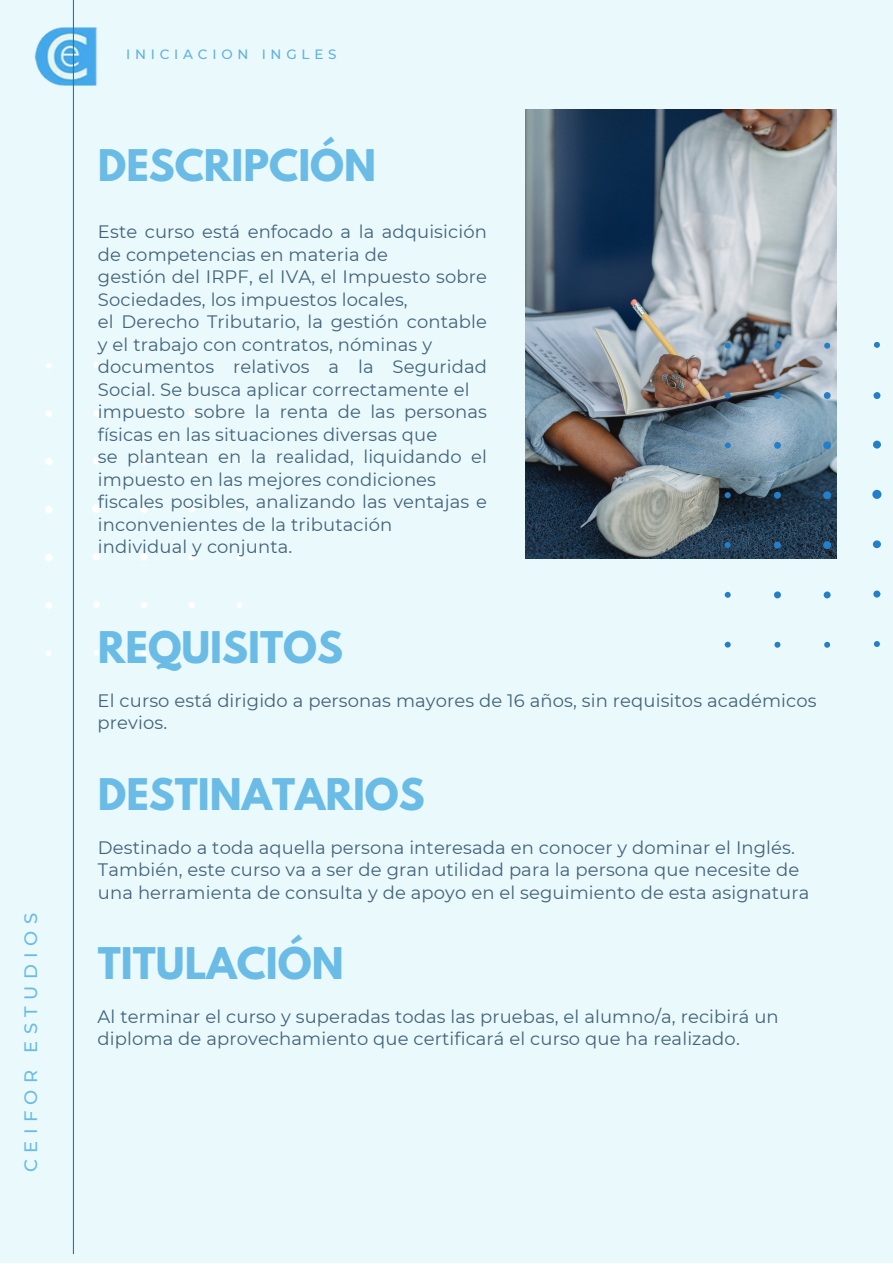
<style>
.page{position:relative;width:893px;height:1264px;background:#fff}
.page>*{position:absolute;margin:0;border:0;box-sizing:border-box;transform-origin:0 0}
.t1{font:700 38.7px "League Spartan";color:#6abbe5}
.t2{font:18px/22.5px "Montserrat";letter-spacing:.005em;color:#42637b}
.t3{font:500 18px "Montserrat";letter-spacing:.355em;color:#6abbe5}
.t4{font:500 13.5px "Montserrat";letter-spacing:.355em;color:#6aafdd}
</style>
<div class="page">
<div style="left:0;top:0;width:892px;height:1262px;background:#eaf9fc"></div>
<hr style="left:73px;top:0;width:1px;height:1260px;background:#0186bc">
<svg style="left:45px;top:362px;width:197px;height:294px"></svg>
<img style="left:525px;top:109px;width:311px;height:450px">
<svg style="left:724px;top:342px;width:158px;height:305px"></svg>
<p class="t3" style="left:20px;top:1172px;width:260px;rotate:-90deg">CEIFOR ESTUDIOS</p>
<p class="t4" style="left:126px;top:46px;width:212px">INICIACION INGLES</p>
<p class="t1" style="left:98px;top:146px;width:279px">DESCRIPCIÓN</p>
<p class="t2" style="left:98px;top:220px;width:390px">Este curso está enfocado a la adquisición de competencias en materia de</p>
<p class="t2" style="left:98px;top:265px;width:390px">gestión del IRPF, el IVA, el Impuesto sobre<br>Sociedades, los impuestos locales,</p>
<p class="t2" style="left:98px;top:310px;width:390px">el Derecho Tributario, la gestión contable y el trabajo con contratos, nóminas y</p>
<p class="t2" style="left:98px;top:355px;width:390px">documentos relativos a la Seguridad<br>Social. Se busca aplicar correctamente el</p>
<p class="t2" style="left:98px;top:400px;width:390px">impuesto sobre la renta de las personas físicas en las situaciones diversas que</p>
<p class="t2" style="left:98px;top:445px;width:390px">se plantean en la realidad, liquidando el impuesto en las mejores condiciones</p>
<p class="t2" style="left:98px;top:490px;width:390px">fiscales posibles, analizando las ventajas e inconvenientes de la tributación</p>
<p class="t2" style="left:98px;top:535px;width:196px">individual y conjunta.</p>
<p class="t1" style="left:98px;top:628px;width:246px">REQUISITOS</p>
<p class="t2" style="left:98px;top:689px;width:720px">El curso está dirigido a personas mayores de 16 años, sin requisitos académicos</p>
<p class="t2" style="left:98px;top:711px;width:71px">previos.</p>
<p class="t1" style="left:98px;top:774px;width:328px">DESTINATARIOS</p>
<p class="t2" style="left:98px;top:836px;width:698px">Destinado a toda aquella persona interesada en conocer y dominar el Inglés.</p>
<p class="t2" style="left:98px;top:858px;width:702px">También, este curso va a ser de gran utilidad para la persona que necesite de</p>
<p class="t2" style="left:98px;top:881px;width:712px">una herramienta de consulta y de apoyo en el seguimiento de esta asignatura</p>
<p class="t1" style="left:98px;top:943px;width:247px">TITULACIÓN</p>
<p class="t2" style="left:98px;top:1005px;width:682px">Al terminar el curso y superadas todas las pruebas, el alumno/a, recibirá un</p>
<p class="t2" style="left:98px;top:1027px;width:643px">diploma de aprovechamiento que certificará el curso que ha realizado.</p>
</div>
